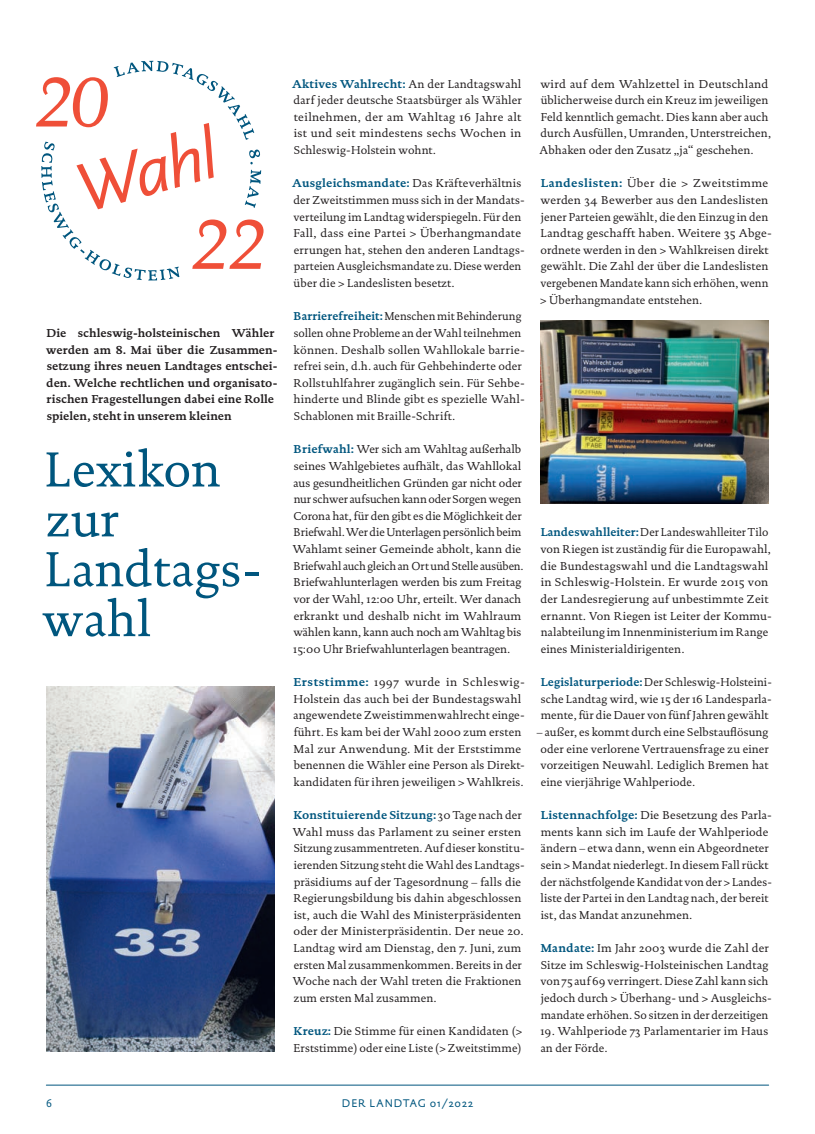
<style>
.page{position:relative;width:815px;height:1134px;background:#fff}
.page>*{position:absolute;margin:0;border:0;box-sizing:border-box;transform-origin:0 0}
._011___H1___Haupttex{font:50px/49.9px "DTL Documenta ST";color:#00567e}
._024___P2___Fließtex{font:11.62px/16.6px "DTL Documenta ST";letter-spacing:.01em;color:#231f20}
._021___P1___1_Spalte{font:700 11.62px/16.6px "DTL Documenta ST";color:#231f20}
.t1{font:11.25px "DTL Documenta Sans ST";letter-spacing:.08em;color:#00567e}
.s1{font-weight:700;color:#00567e}
</style>
<div class="page">
<hr style="left:46px;top:1085px;width:723px;height:1px;background:#00567e">
<svg style="left:36px;top:61px;width:228px;height:219px"></svg>
<img style="left:46px;top:686px;width:229px;height:366px">
<img style="left:540px;top:320px;width:229px;height:183px">
<p class="_021___P1___1_Spalte" style="left:46px;top:324px;width:233px">Die schleswig-holsteinischen Wähler werden am 8. Mai über die Zusammen&shy;setzung ihres neuen Landtages entschei&shy;den. Welche rechtlichen und organisato&shy;rischen Fragestellungen dabei eine Rolle spielen, steht in unserem kleinen</p>
<p class="_011___H1___Haupttex" style="left:42px;top:444px;width:215px">Lexikon zur<br>Landtags&shy;wahl</p>
<p class="_024___P2___Fließtex" style="left:292px;top:75px;width:231px;text-align:justify"><span class="s1">Aktives Wahlrecht:</span> An der Landtagswahl darf jeder deutsche Staatsbürger als Wähler teilnehmen, der am Wahltag 16 Jahre alt ist und seit mindestens sechs Wochen in Schleswig-Holstein wohnt.</p>
<p class="_024___P2___Fließtex" style="left:292px;top:175px;width:234px"><span class="s1">Ausgleichsmandate:</span> Das Kräfteverhältnis der Zweitstimmen muss sich in der Mandats&shy;verteilung im Landtag widerspiegeln. Für den Fall, dass eine Partei &gt; Überhangmandate errungen hat, stehen den anderen Landtags&shy;parteien Ausgleichsmandate zu. Diese werden über die &gt; Landeslisten besetzt.</p>
<p class="_024___P2___Fließtex" style="left:294px;top:308px;width:233px"><span class="s1">Barrierefreiheit:</span> Menschen mit Behinderung sollen ohne Probleme an der Wahl teilnehmen können. Deshalb sollen Wahllokale barrie&shy;refrei sein, d.h. auch für Gehbehinderte oder Rollstuhlfahrer zugänglich sein. Für Sehbe&shy;hinderte und Blinde gibt es spezielle Wahl-Schablonen mit Braille-Schrift.</p>
<p class="_024___P2___Fließtex" style="left:293px;top:441px;width:232px"><span class="s1">Briefwahl:</span> Wer sich am Wahltag außerhalb seines Wahlgebietes aufhält, das Wahllokal aus gesundheitlichen Gründen gar nicht oder nur schwer aufsuchen kann oder Sorgen wegen Corona hat, für den gibt es die Möglichkeit der Briefwahl. Wer die Unterlagen persönlich beim Wahlamt seiner Gemeinde abholt, kann die Briefwahl auch gleich an Ort und Stelle ausüben.<br>Briefwahlunterlagen werden bis zum Freitag vor der Wahl, 12:00 Uhr, erteilt. Wer danach erkrankt und deshalb nicht im Wahlraum wählen kann, kann auch noch am Wahltag bis 15:00 Uhr Briefwahlunterlagen beantragen.</p>
<p class="_024___P2___Fließtex" style="left:293px;top:674px;width:233px"><span class="s1">Erststimme:</span> 1997 wurde in Schleswig-Holstein das auch bei der Bundestagswahl angewendete Zweistimmenwahlrecht einge&shy;führt. Es kam bei der Wahl 2000 zum ersten Mal zur Anwendung. Mit der Erststimme benennen die Wähler eine Person als Direkt&shy;kandidaten für ihren jeweiligen &gt; Wahlkreis.</p>
<p class="_024___P2___Fließtex" style="left:293px;top:807px;width:233px"><span class="s1">Konstituierende Sitzung:</span> 30 Tage nach der Wahl muss das Parlament zu seiner ersten Sitzung zusammentreten. Auf dieser konstitu&shy;ierenden Sitzung steht die Wahl des Landtags&shy;präsidiums auf der Tagesordnung – falls die Regierungsbildung bis dahin abgeschlossen ist, auch die Wahl des Ministerpräsidenten oder der Ministerpräsidentin. Der neue 20.<br>Landtag wird am Dienstag, den 7. Juni, zum ersten Mal zusammenkommen. Bereits in der Woche nach der Wahl treten die Fraktionen zum ersten Mal zusammen.</p>
<p class="_024___P2___Fließtex" style="left:293px;top:1023px;width:230px"><span class="s1">Kreuz:</span> Die Stimme für einen Kandidaten (&gt;<br>Erststimme) oder eine Liste (&gt; Zweitstimme)</p>
<p class="_024___P2___Fließtex" style="left:540px;top:75px;width:233px">wird auf dem Wahlzettel in Deutschland üblicherweise durch ein Kreuz im jeweiligen Feld kenntlich gemacht. Dies kann aber auch durch Ausfüllen, Umranden, Unterstreichen, Abhaken oder den Zusatz „ja“ geschehen.</p>
<p class="_024___P2___Fließtex" style="left:540px;top:175px;width:233px"><span class="s1">Landeslisten:</span> Über die &gt; Zweitstimme werden 34 Bewerber aus den Landeslisten jener Parteien gewählt, die den Einzug in den Landtag geschafft haben. Weitere 35 Abge&shy;ordnete werden in den &gt; Wahlkreisen direkt gewählt. Die Zahl der über die Landeslisten vergebenen Mandate kann sich erhöhen, wenn &gt; Überhangmandate entstehen.</p>
<p class="_024___P2___Fließtex" style="left:540px;top:524px;width:233px"><span class="s1">Landeswahlleiter:</span> Der Landeswahlleiter Tilo von Riegen ist zuständig für die Europawahl, die Bundestagswahl und die Landtagswahl in Schleswig-Holstein. Er wurde 2015 von der Landesregierung auf unbestimmte Zeit ernannt. Von Riegen ist Leiter der Kommu&shy;nalabteilung im Innenministerium im Range eines Ministerialdirigenten.</p>
<p class="_024___P2___Fließtex" style="left:541px;top:674px;width:233px;text-align:justify"><span class="s1">Legislaturperiode:</span> Der Schleswig-Holsteini&shy;sche Landtag wird, wie 15 der 16 Landesparla&shy;mente, für die Dauer von fünf Jahren gewählt</p>
<p class="_024___P2___Fließtex" style="left:537px;top:724px;width:233px;text-align:justify">– außer, es kommt durch eine Selbstauflösung oder eine verlorene Vertrauensfrage zu einer vorzeitigen Neuwahl. Lediglich Bremen hat eine vierjährige Wahlperiode.</p>
<p class="_024___P2___Fließtex" style="left:541px;top:807px;width:233px"><span class="s1">Listennachfolge:</span> Die Besetzung des Parla&shy;ments kann sich im Laufe der Wahlperiode ändern – etwa dann, wenn ein Abgeordneter sein &gt; Mandat niederlegt. In diesem Fall rückt der nächstfolgende Kandidat von der &gt; Landes&shy;liste der Partei in den Landtag nach, der bereit ist, das Mandat anzunehmen.</p>
<p class="_024___P2___Fließtex" style="left:540px;top:940px;width:233px"><span class="s1">Mandate:</span> Im Jahr 2003 wurde die Zahl der Sitze im Schleswig-Holsteinischen Landtag von 75 auf 69 verringert. Diese Zahl kann sich jedoch durch &gt; Überhang- und &gt; Ausgleichs&shy;mandate erhöhen. So sitzen in der derzeitigen</p>
<p class="_024___P2___Fließtex" style="left:540px;top:1023px;width:229px">19. Wahlperiode 73 Parlamentarier im Haus an der Förde.</p>
<p class="t1" style="left:46px;top:1097px;width:7px">6</p>
<p class="t1" style="left:342px;top:1097px;width:133px">DER LANDTAG 01/2022</p>
</div>
